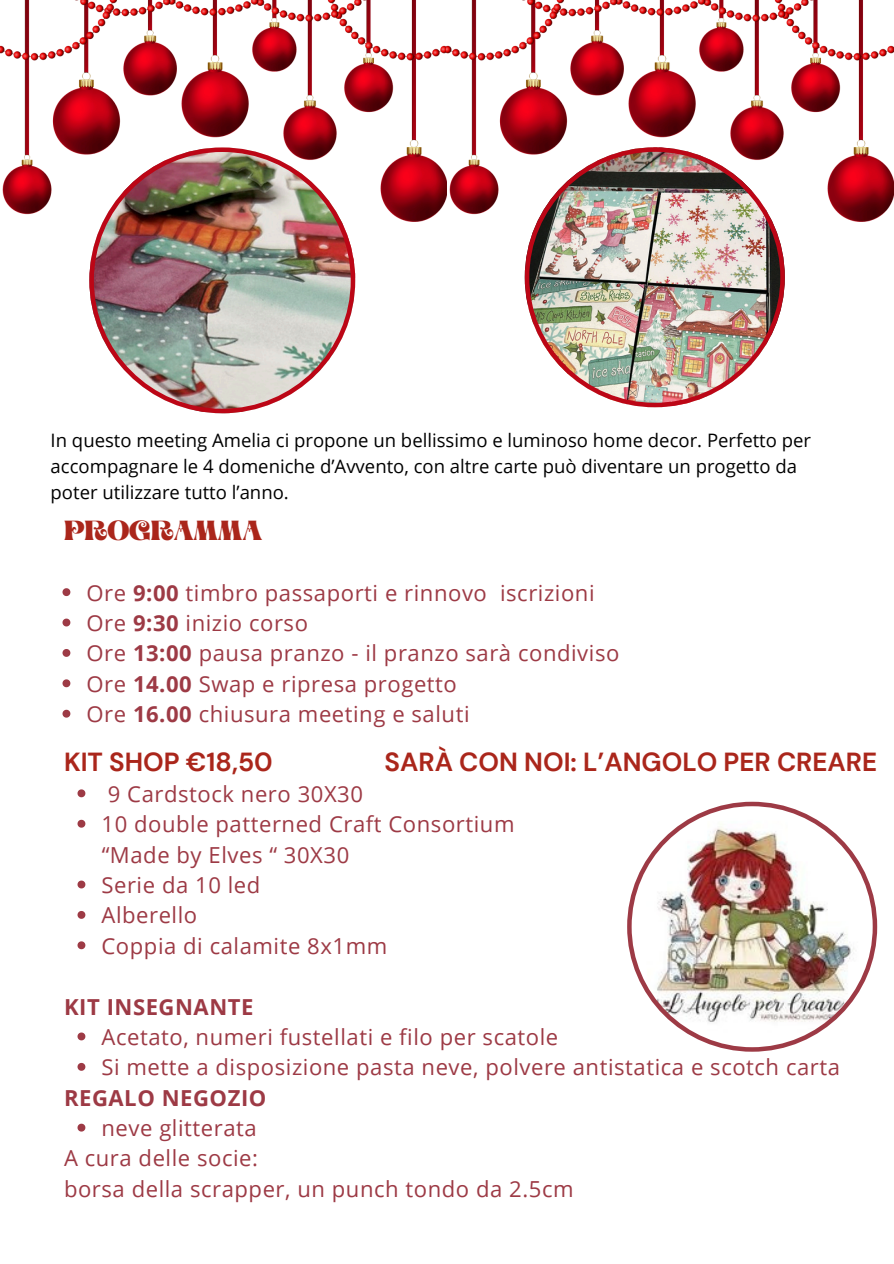
<style>
.page{position:relative;width:894px;height:1264px;background:#fff}
.page>*{position:absolute;margin:0;border:0;box-sizing:border-box;transform-origin:0 0}
.t1{font:700 27.6px "Aprila";color:#aa261b}
.t2{font:700 26.1px "DM Sans";color:#aa261b}
.t3{font:22.05px/30.3px "Open Sans";letter-spacing:.025em;color:#9d3a45}
.t4{font:700 22.05px "Open Sans";letter-spacing:.025em;color:#9d3a45}
.t5{font:18.45px/25.8px "Open Sans";color:#000}
.s1{font-weight:700}
</style>
<div class="page">
<img style="left:0;top:0;width:893px;height:222px">
<img style="left:89px;top:147px;width:266px;height:266px">
<img style="left:524px;top:147px;width:260px;height:260px">
<img style="left:627px;top:801px;width:249px;height:250px">
<svg style="left:77px;top:789px;width:8px;height:8px"></svg>
<svg style="left:77px;top:819px;width:8px;height:8px"></svg>
<svg style="left:77px;top:880px;width:8px;height:8px"></svg>
<svg style="left:77px;top:911px;width:8px;height:7px"></svg>
<svg style="left:77px;top:941px;width:8px;height:8px"></svg>
<svg style="left:77px;top:1032px;width:8px;height:8px"></svg>
<svg style="left:77px;top:1062px;width:8px;height:8px"></svg>
<svg style="left:77px;top:1123px;width:8px;height:8px"></svg>
<svg style="left:62px;top:588px;width:8px;height:8px"></svg>
<svg style="left:62px;top:618px;width:8px;height:8px"></svg>
<svg style="left:62px;top:649px;width:8px;height:8px"></svg>
<svg style="left:62px;top:679px;width:8px;height:8px"></svg>
<svg style="left:62px;top:709px;width:8px;height:8px"></svg>
<h1 class="t5" style="left:51px;top:427px;width:761px">In questo meeting Amelia ci propone un bellissimo e luminoso home decor. Perfetto per accompagnare le 4 domeniche d’Avvento, con altre carte può diventare un progetto da poter utilizzare tutto l’anno.</h1>
<p class="t1" style="left:64px;top:519px;width:200px">PROGRAMMA</p>
<p class="t3" style="left:86px;top:577px;width:509px">Ore <span class="s1">9:00</span> timbro passaporti e rinnovo iscrizioni</p>
<p class="t3" style="left:86px;top:607px;width:223px">Ore <span class="s1">9:30</span> inizio corso</p>
<h2 class="t3" style="left:86px;top:637px;width:534px">Ore <span class="s1">13:00</span> pausa pranzo - il pranzo sarà condiviso</h2>
<p class="t3" style="left:86px;top:668px;width:372px">Ore <span class="s1">14.00</span> Swap e ripresa progetto</p>
<h3 class="t3" style="left:86px;top:698px;width:384px">Ore <span class="s1">16.00</span> chiusura meeting e saluti</h3>
<p class="t2" style="left:64px;top:745px;width:210px">KIT SHOP €18,50</p>
<p class="t2" style="left:384px;top:745px;width:494px">SARÀ CON NOI: L’ANGOLO PER CREARE</p>
<p class="t3" style="left:108px;top:778px;width:257px">9 Cardstock nero 30X30</p>
<p class="t3" style="left:101px;top:808px;width:414px">10 double patterned Craft Consortium</p>
<p class="t3" style="left:102px;top:838px;width:249px">“Made by Elves “ 30X30</p>
<p class="t3" style="left:101px;top:869px;width:160px">Serie da 10 led</p>
<h1 class="t3" style="left:101px;top:899px;width:97px">Alberello</h1>
<p class="t3" style="left:101px;top:930px;width:287px">Coppia di calamite 8x1mm</p>
<p class="t4" style="left:64px;top:990px;width:191px">KIT INSEGNANTE</p>
<h3 class="t3" style="left:101px;top:1021px;width:458px">Acetato, numeri fustellati e filo per scatole</h3>
<p class="t3" style="left:101px;top:1051px;width:739px">Si mette a disposizione pasta neve, polvere antistatica e scotch carta</p>
<p class="t4" style="left:64px;top:1082px;width:204px">REGALO NEGOZIO</p>
<p class="t3" style="left:101px;top:1112px;width:157px">neve glitterata</p>
<h2 class="t3" style="left:64px;top:1142px;width:511px">A cura delle socie:<br>borsa della scrapper, un punch tondo da 2.5cm</h2>
</div>
